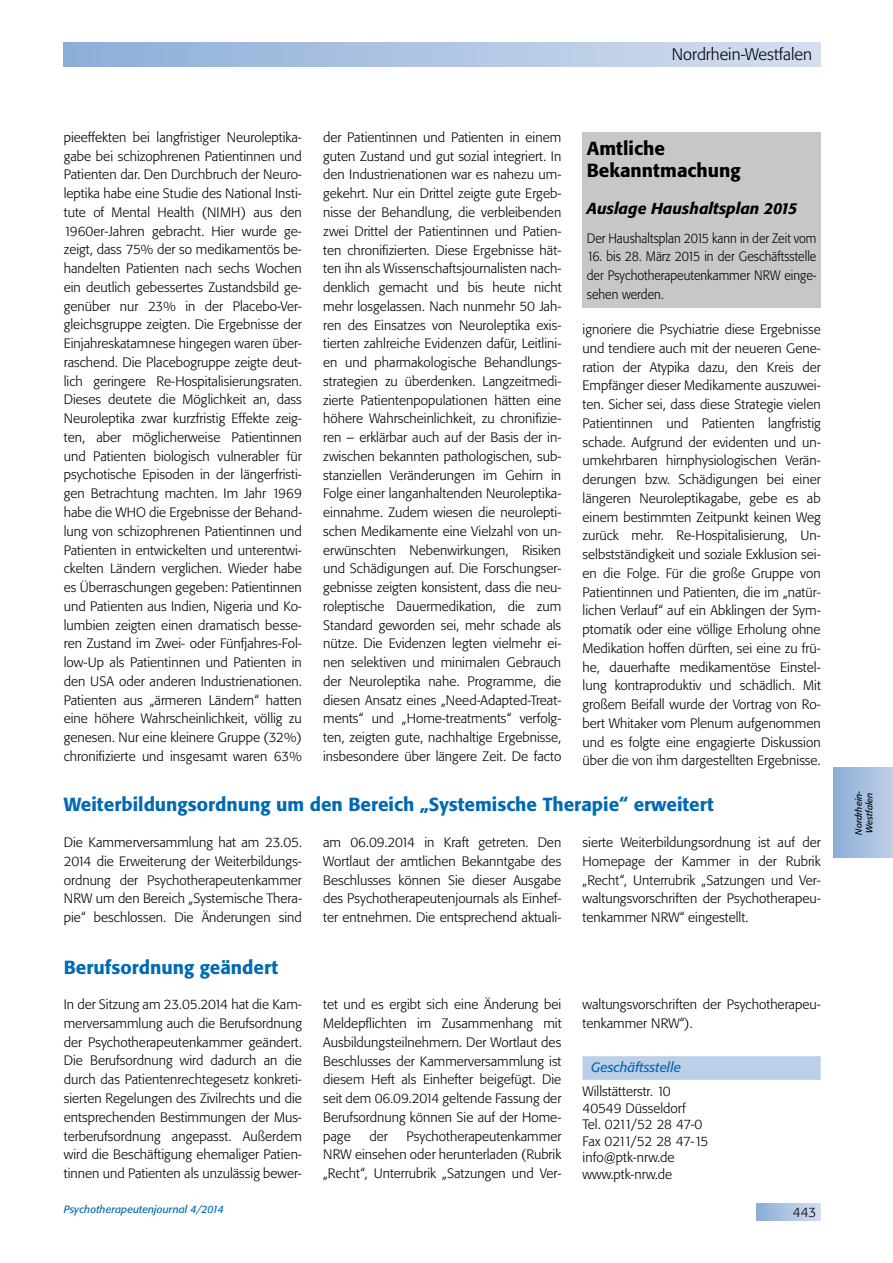
<style>
.page{position:relative;width:893px;height:1263px;background:#fff}
.page>*{position:absolute;margin:0;border:0;box-sizing:border-box;transform-origin:0 0}
.t1{font:500 18.75px "Tn T Form BSK";color:#006ab3}
.t2{font:500 18.75px/21.8px "Tn T Form BSK";color:#000}
.t3{font:300 16.5px "Tn T Form BSK";color:#000}
.t4{font:italic 500 15.75px "Tn T Form BSK";color:#000}
.t5{font:300 13.5px/18.8px "Tn T Form BSK";color:#000;text-align:justify}
.t6{font:300 13.5px/18.8px "Tn T Form BSK";color:#000;text-align:justify;scale:.92 1}
.t7{font:italic 13.5px "Tn T Form BSK";color:#006ab3}
.t8{font:italic 10.5px "Tn T Form BSK";color:#006ab3}
.t9{font:italic 9px/10.8px "Tn T Form BSK";color:#000}
</style>
<div class="page">
<div style="left:64px;top:43px;width:757px;height:24px;background:linear-gradient(to right,#8daed8,#d4def0)"></div>
<div style="left:757px;top:1203px;width:64px;height:17px;background:linear-gradient(to right,#8daed8,#d3ddef)"></div>
<div style="left:833px;top:767px;width:60px;height:91px;background:linear-gradient(to right,#8caed8,#bdcee8)"></div>
<div style="left:583px;top:132px;width:238px;height:175px;background:#c6c7c8"></div>
<div style="left:583px;top:1056px;width:238px;height:8px;background:#bccee8"></div>
<div style="left:583px;top:1063px;width:238px;height:17px;background:#bccee8"></div>
<p class="t3" style="left:672px;top:44px;width:142px">Nordrhein-Westfalen</p>
<p class="t5" style="left:64px;top:128px;width:240px">pieeffekten bei langfristiger Neuroleptika&shy;gabe bei schizophrenen Patientinnen und Patienten dar. Den Durchbruch der Neuro&shy;leptika habe eine Studie des National Insti&shy;tute of Mental Health (NIMH) aus den 1960er-Jahren gebracht. Hier wurde ge&shy;zeigt, dass 75% der so medikamentös be&shy;handelten Patienten nach sechs Wochen ein deutlich gebessertes Zustandsbild ge&shy;genüber nur 23% in der Placebo-Ver&shy;gleichsgruppe zeigten. Die Ergebnisse der Einjahreskatamnese hingegen waren über&shy;raschend. Die Placebogruppe zeigte deut&shy;lich geringere Re-Hospitalisierungsraten.<br>Dieses deutete die Möglichkeit an, dass Neuroleptika zwar kurzfristig Effekte zeig&shy;ten, aber möglicherweise Patientinnen und Patienten biologisch vulnerabler für psychotische Episoden in der längerfristi&shy;gen Betrachtung machten. Im Jahr 1969 habe die WHO die Ergebnisse der Behand&shy;lung von schizophrenen Patientinnen und Patienten in entwickelten und unterentwi&shy;ckelten Ländern verglichen. Wieder habe es Überraschungen gegeben: Patientinnen und Patienten aus Indien, Nigeria und Ko&shy;lumbien zeigten einen dramatisch besse&shy;ren Zustand im Zwei- oder Fünfjahres-Fol&shy;low-Up als Patientinnen und Patienten in den USA oder anderen Industrienationen.<br>Patienten aus „ärmeren Ländern“ hatten eine höhere Wahrscheinlichkeit, völlig zu genesen. Nur eine kleinere Gruppe (32%) chronifizierte und insgesamt waren 63%</p>
<p class="t5" style="left:323px;top:128px;width:240px">der Patientinnen und Patienten in einem guten Zustand und gut sozial integriert. In den Industrienationen war es nahezu um&shy;gekehrt. Nur ein Drittel zeigte gute Ergeb&shy;nisse der Behandlung, die verbleibenden zwei Drittel der Patientinnen und Patien&shy;ten chronifizierten. Diese Ergebnisse hät&shy;ten ihn als Wissenschaftsjournalisten nach&shy;denklich gemacht und bis heute nicht mehr losgelassen. Nach nunmehr 50 Jah&shy;ren des Einsatzes von Neuroleptika exis&shy;tierten zahlreiche Evidenzen dafür, Leitlini&shy;en und pharmakologische Behandlungs&shy;strategien zu überdenken. Langzeitmedi&shy;zierte Patientenpopulationen hätten eine höhere Wahrscheinlichkeit, zu chronifizie&shy;ren – erklärbar auch auf der Basis der in&shy;zwischen bekannten pathologischen, sub&shy;stanziellen Veränderungen im Gehirn in Folge einer langanhaltenden Neuroleptika&shy;einnahme. Zudem wiesen die neurolepti&shy;schen Medikamente eine Vielzahl von un&shy;erwünschten Nebenwirkungen, Risiken und Schädigungen auf. Die Forschungser&shy;gebnisse zeigten konsistent, dass die neu&shy;roleptische Dauermedikation, die zum Standard geworden sei, mehr schade als nütze. Die Evidenzen legten vielmehr ei&shy;nen selektiven und minimalen Gebrauch der Neuroleptika nahe. Programme, die diesen Ansatz eines „Need-Adapted-Treat&shy;ments“ und „Home-treatments“ verfolg&shy;ten, zeigten gute, nachhaltige Ergebnisse, insbesondere über längere Zeit. De facto</p>
<h1 class="t2" style="left:587px;top:138px;width:155px">Amtliche<br>Bekanntmachung</h1>
<p class="t4" style="left:587px;top:199px;width:212px">Auslage Haushaltsplan 2015</p>
<p class="t6" style="left:587px;top:229px;width:251px">Der Haushaltsplan 2015 kann in der Zeit vom</p>
<p class="t6" style="left:587px;top:247px;width:251px">16. bis 28. März 2015 in der Geschäftsstelle der Psychotherapeutenkammer NRW einge&shy;sehen werden.</p>
<p class="t5" style="left:583px;top:320px;width:240px">ignoriere die Psychiatrie diese Ergebnisse und tendiere auch mit der neueren Gene&shy;ration der Atypika dazu, den Kreis der Empfänger dieser Medikamente auszuwei&shy;ten. Sicher sei, dass diese Strategie vielen Patientinnen und Patienten langfristig schade. Aufgrund der evidenten und un&shy;umkehrbaren hirnphysiologischen Verän&shy;derungen bzw. Schädigungen bei einer längeren Neuroleptikagabe, gebe es ab einem bestimmten Zeitpunkt keinen Weg zurück mehr. Re-Hospitalisierung, Un&shy;selbstständigkeit und soziale Exklusion sei&shy;en die Folge. Für die große Gruppe von Patientinnen und Patienten, die im „natür&shy;lichen Verlauf“ auf ein Abklingen der Sym&shy;ptomatik oder eine völlige Erholung ohne Medikation hoffen dürften, sei eine zu frü&shy;he, dauerhafte medikamentöse Einstel&shy;lung kontraproduktiv und schädlich. Mit großem Beifall wurde der Vortrag von Ro&shy;bert Whitaker vom Plenum aufgenommen und es folgte eine engagierte Diskussion über die von ihm dargestellten Ergebnisse.</p>
<h1 class="t1" style="left:64px;top:793px;width:652px">Weiterbildungsordnung um den Bereich „Systemische Therapie“ erweitert</h1>
<p class="t5" style="left:64px;top:833px;width:240px">Die Kammerversammlung hat am 23.05.<br>2014 die Erweiterung der Weiterbildungs&shy;ordnung der Psychotherapeutenkammer NRW um den Bereich „Systemische Thera&shy;pie“ beschlossen. Die Änderungen sind</p>
<p class="t5" style="left:323px;top:833px;width:240px">am 06.09.2014 in Kraft getreten. Den Wortlaut der amtlichen Bekanntgabe des Beschlusses können Sie dieser Ausgabe des Psychotherapeutenjournals als Einhef&shy;ter entnehmen. Die entsprechend aktuali-</p>
<p class="t5" style="left:583px;top:833px;width:240px">sierte Weiterbildungsordnung ist auf der Homepage der Kammer in der Rubrik „Recht“, Unterrubrik „Satzungen und Ver&shy;waltungsvorschriften der Psychotherapeu&shy;tenkammer NRW“ eingestellt.</p>
<h1 class="t1" style="left:64px;top:955px;width:216px">Berufsordnung geändert</h1>
<p class="t5" style="left:64px;top:995px;width:240px">In der Sitzung am 23.05.2014 hat die Kam&shy;merversammlung auch die Berufsordnung der Psychotherapeutenkammer geändert.<br>Die Berufsordnung wird dadurch an die durch das Patientenrechtegesetz konkreti&shy;sierten Regelungen des Zivilrechts und die entsprechenden Bestimmungen der Mus&shy;terberufsordnung angepasst. Außerdem wird die Beschäftigung ehemaliger Patien&shy;tinnen und Patienten als unzulässig bewer-</p>
<p class="t5" style="left:323px;top:995px;width:240px">tet und es ergibt sich eine Änderung bei Meldepflichten im Zusammenhang mit Ausbildungsteilnehmern. Der Wortlaut des Beschlusses der Kammerversammlung ist diesem Heft als Einhefter beigefügt. Die seit dem 06.09.2014 geltende Fassung der Berufsordnung können Sie auf der Home&shy;page</p>
<p class="t5" style="left:583px;top:995px;width:240px">waltungsvorschriften der Psychotherapeu&shy;tenkammer NRW“).</p>
<p class="t7" style="left:591px;top:1059px;width:91px">Geschäftsstelle</p>
<p class="t5" style="left:583px;top:1083px;width:127px;line-height:16.5px;text-align:left">Willstätterstr. 10<br>40549 Düsseldorf<br>Tel. 0211/52 28 47-0<br>Fax 0211/52 28 47-15 info@ptk-nrw.de www.ptk-nrw.de</p>
<p class="t5" style="left:323px;top:1126px;width:240px;text-indent:83px">Psychotherapeutenkammer NRW einsehen oder herunterladen (Rubrik „Recht“, Unterrubrik „Satzungen und Ver-</p>
<p class="t5" style="left:370px;top:1126px;width:20px">der</p>
<p class="t8" style="left:64px;top:1203px;width:162px">Psychotherapeutenjournal 4/2014</p>
<p class="t5" style="left:793px;top:1202px;width:25px">443</p>
<p class="t9" style="left:853px;top:835px;width:45px;rotate:-90deg">Nordrhein-<br>Westfalen</p>
</div>
